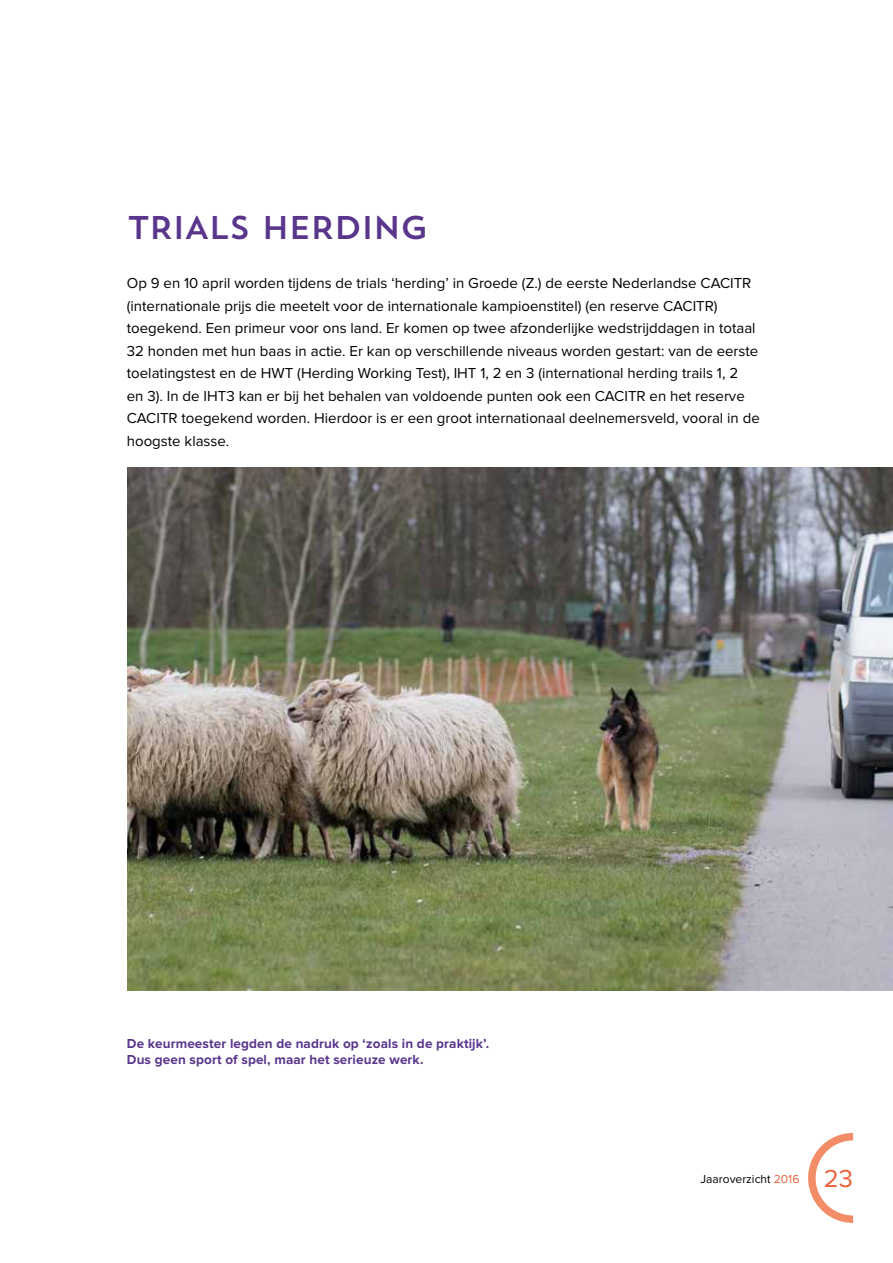
<style>
.page{position:relative;width:893px;height:1263px;background:#fff}
.page>*{position:absolute;margin:0;border:0;box-sizing:border-box;transform-origin:0 0}
.t1{font:32.7px "Trend Sans One";letter-spacing:-.06em;color:#59358c}
.t2{font:15px/22.5px "Proxima Nova";color:#000}
.t3{font:700 13.5px/16.5px "Proxima Nova";letter-spacing:.01em;color:#59358c}
.t4{font:12px "Proxima Nova";color:#000}
.s1{color:#ec613a}
.s2{font-size:25.5px;color:#ec613a}
</style>
<div class="page">
<img style="left:128px;top:468px;width:765px;height:523px">
<svg style="left:808px;top:1133px;width:46px;height:90px"></svg>
<h1 class="t1" style="left:127px;top:207px;width:303px">TRIALS HERDING</h1>
<p class="t2" style="left:127px;top:272px;width:634px">Op 9 en 10 april worden tijdens de trials ‘herding’ in Groede (Z.) de eerste Nederlandse CACITR (internationale prijs die meetelt voor de internationale kampioenstitel) (en reserve CACITR) toegekend. Een primeur voor ons land. Er komen op twee afzonderlijke wedstrijddagen in totaal 32 honden met hun baas in actie. Er kan op verschillende niveaus worden gestart: van de eerste toelatingstest en de HWT (Herding Working Test), IHT 1, 2 en 3 (international herding trails 1, 2<br>en 3). In de IHT3 kan er bij het behalen van voldoende punten ook een CACITR en het reserve CACITR toegekend worden. Hierdoor is er een groot internationaal deelnemersveld, vooral in de hoogste klasse.</p>
<p class="t3" style="left:127px;top:1036px;width:364px">De keurmeester legden de nadruk op ‘zoals in de praktijk’.<br>Dus geen sport of spel, maar het serieuze werk.</p>
<p class="t4" style="left:700px;top:1174px;width:154px">Jaaroverzicht <span class="s1">2016</span> <span class="s2">23</span></p>
</div>
